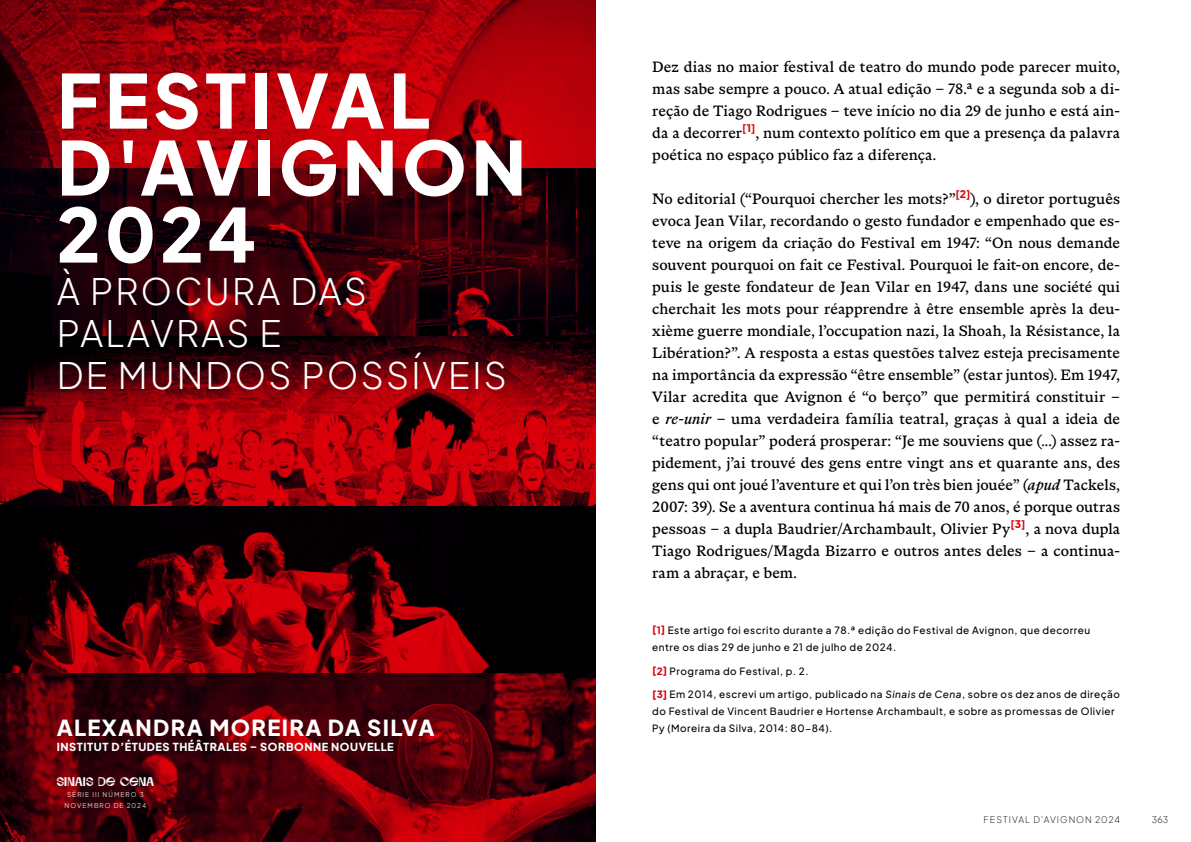
<style>
.page{position:relative;width:1191px;height:842px;background:#fff}
.page>*{position:absolute;margin:0;border:0;box-sizing:border-box;transform-origin:0 0}
.t1{font:74px/67px "Plus Jakarta Sans";letter-spacing:.06em;color:#fff}
.t2{font:300 36px/42px "Plus Jakarta Sans";letter-spacing:.06em;color:#fff}
.t3{font:22px "Plus Jakarta Sans";letter-spacing:.06em;color:#fff}
.t4{font:16px/22px "ABC Marist";letter-spacing:.005em;color:#000;text-align:justify}
.t5{font:12.6px "Nineties Display";letter-spacing:.02em;color:#fff}
.t6{font:11px "Plus Jakarta Sans";letter-spacing:.05em;color:#fff}
.t7{font:10px/17px "Plus Jakarta Sans";letter-spacing:.05em;color:#000}
.t8{font:200 9px "Plus Jakarta Sans";letter-spacing:.11em;color:#000}
.t9{font:300 6.6px/10.5px "Plus Jakarta Sans";letter-spacing:.16em;color:#fff;text-align:center}
.s1{font-style:italic}
.s2{color:#da0009}
.s3{font-weight:500;font-style:italic}
</style>
<div class="page">
<svg style="left:0;top:0;width:595px;height:842px;background:#5e0007"></svg>
<h1 class="t1" style="left:57px;top:60px;width:471px">FESTIVAL<br>D'AVIGNON<br>2024</h1>
<h2 class="t2" style="left:57px;top:267px;width:451px">À PROCURA DAS<br>PALAVRAS E<br>DE MUNDOS POSSÍVEIS</h2>
<h3 class="t3" style="left:57px;top:710px;width:379px">ALEXANDRA MOREIRA DA SILVA</h3>
<p class="t6" style="left:57px;top:738px;width:338px">INSTITUT D’ÉTUDES THÉÂTRALES – SORBONNE NOUVELLE</p>
<p class="t5" style="left:57px;top:776px;width:99px">SINAIS DE CENA</p>
<p class="t9" style="left:65px;top:789px;width:83px">SÉRIE III NÚMERO 3<br>NOVEMBRO DE 2024</p>
<p class="t4" style="left:652px;top:56px;width:469px">Dez dias no maior festival de teatro do mundo pode parecer muito, mas sabe sempre a pouco. A atual edição – 78.ª e a segunda sob a di&shy;reção de Tiago Rodrigues – teve início no dia 29 de junho e está ain&shy;da a decorrer<sup>[1]</sup>, num contexto político em que a presença da palavra poética no espaço público faz a diferença.</p>
<p class="t4" style="left:652px;top:188px;width:469px">No editorial (“Pourquoi chercher les mots?”<sup>[2]</sup>), o diretor português evoca Jean Vilar, recordando o gesto fundador e empenhado que es&shy;teve na origem da criação do Festival em 1947: “On nous demande souvent pourquoi on fait ce Festival. Pourquoi le fait-on encore, de&shy;puis le geste fondateur de Jean Vilar en 1947, dans une société qui cherchait les mots pour réapprendre à être ensemble après la deu&shy;xième guerre mondiale, l’occupation nazi, la Shoah, la Résistance, la Libération?”. A resposta a estas questões talvez esteja precisamente na importância da expressão “être ensemble” (estar juntos). Em 1947, Vilar acredita que Avignon é “o berço” que permitirá constituir – e <span class="s1">re-unir</span> – uma verdadeira família teatral, graças à qual a ideia de “teatro popular” poderá prosperar: “Je me souviens que (...) assez ra&shy;pidement, j’ai trouvé des gens entre vingt ans et quarante ans, des gens qui ont joué l’aventure et qui l’on très bien jouée” (<span class="s1">apud</span> Tackels, 2007: 39). Se a aventura continua há mais de 70 anos, é porque outras pessoas – a dupla Baudrier/Archambault, Olivier Py<sup>[3]</sup>, a nova dupla Tiago Rodrigues/Magda Bizarro e outros antes deles – a continua&shy;ram a abraçar, e bem.</p>
<p class="t7" style="left:652px;top:621px;width:440px"><span class="s2">[1]</span> Este artigo foi escrito durante a 78.ª edição do Festival de Avignon, que decorreu entre os dias 29 de junho e 21 de julho de 2024.</p>
<p class="t7" style="left:652px;top:661px;width:158px"><span class="s2">[2]</span> Programa do Festival, p. 2.</p>
<p class="t7" style="left:652px;top:685px;width:469px"><span class="s2">[3]</span> Em 2014, escrevi um artigo, publicado na <span class="s3">Sinais de Cena</span>, sobre os dez anos de direção do Festival de Vincent Baudrier e Hortense Archambault, e sobre as promessas de Olivier<br>Py (Moreira da Silva, 2014: 80-84).</p>
<p class="t8" style="left:983px;top:812px;width:138px">FESTIVAL D'AVIGNON 2024</p>
<p class="t8" style="left:1151px;top:812px;width:18px">363</p>
</div>
